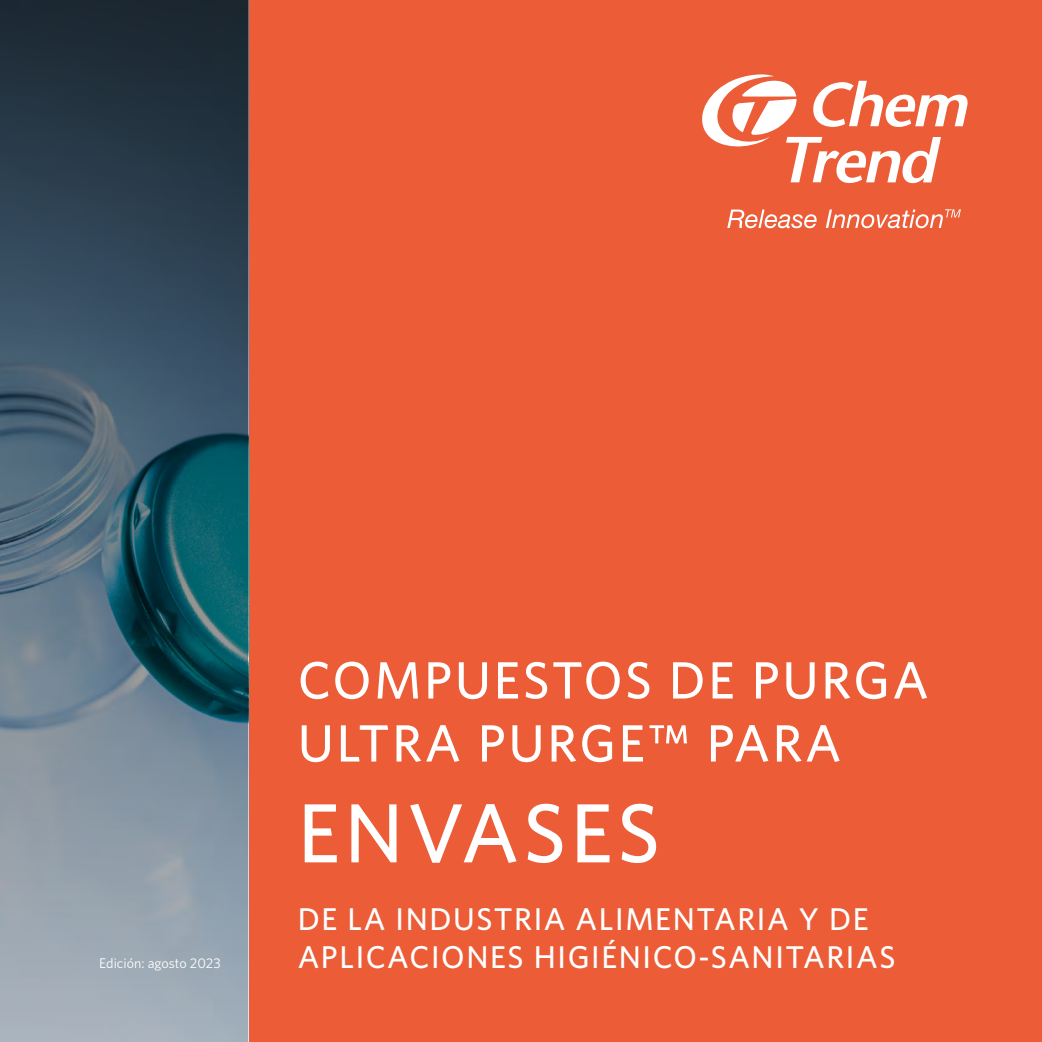
<style>
.page{position:relative;width:1042px;height:1042px;background:#fff}
.page>*{position:absolute;margin:0;border:0;box-sizing:border-box;transform-origin:0 0}
.t1{font:500 84px "Whitney";letter-spacing:.05em;color:#fff}
.t2{font:500 52.5px/63px "Whitney";letter-spacing:.05em;color:#fff}
.t3{font:500 31.5px "Whitney";letter-spacing:.05em;color:#fff}
.t4{font:14px "Whitney";color:#fff}
</style>
<div class="page">
<div style="left:228px;top:0;width:814px;height:1042px;background:#eb5c37"></div>
<svg style="left:727px;top:210px;width:89px;height:18px"></svg>
<svg style="left:826px;top:209px;width:135px;height:19px"></svg>
<svg style="left:702px;top:74px;width:266px;height:109px"></svg>
<svg style="left:0;top:0;width:248px;height:1042px;background:#516877"></svg>
<p class="t4" style="left:99px;top:953px;width:123px">Edición: agosto 2023</p>
<h2 class="t2" style="left:298px;top:648px;width:632px">COMPUESTOS DE PURGA<br>ULTRA PURGE™ PARA</h2>
<h1 class="t1" style="left:298px;top:777px;width:364px">ENVASES</h1>
<p class="t3" style="left:298px;top:898px;width:572px">DE LA INDUSTRIA ALIMENTARIA Y DE</p>
<p class="t3" style="left:298px;top:936px;width:599px">APLICACIONES HIGIÉNICO-SANITARIAS</p>
</div>
